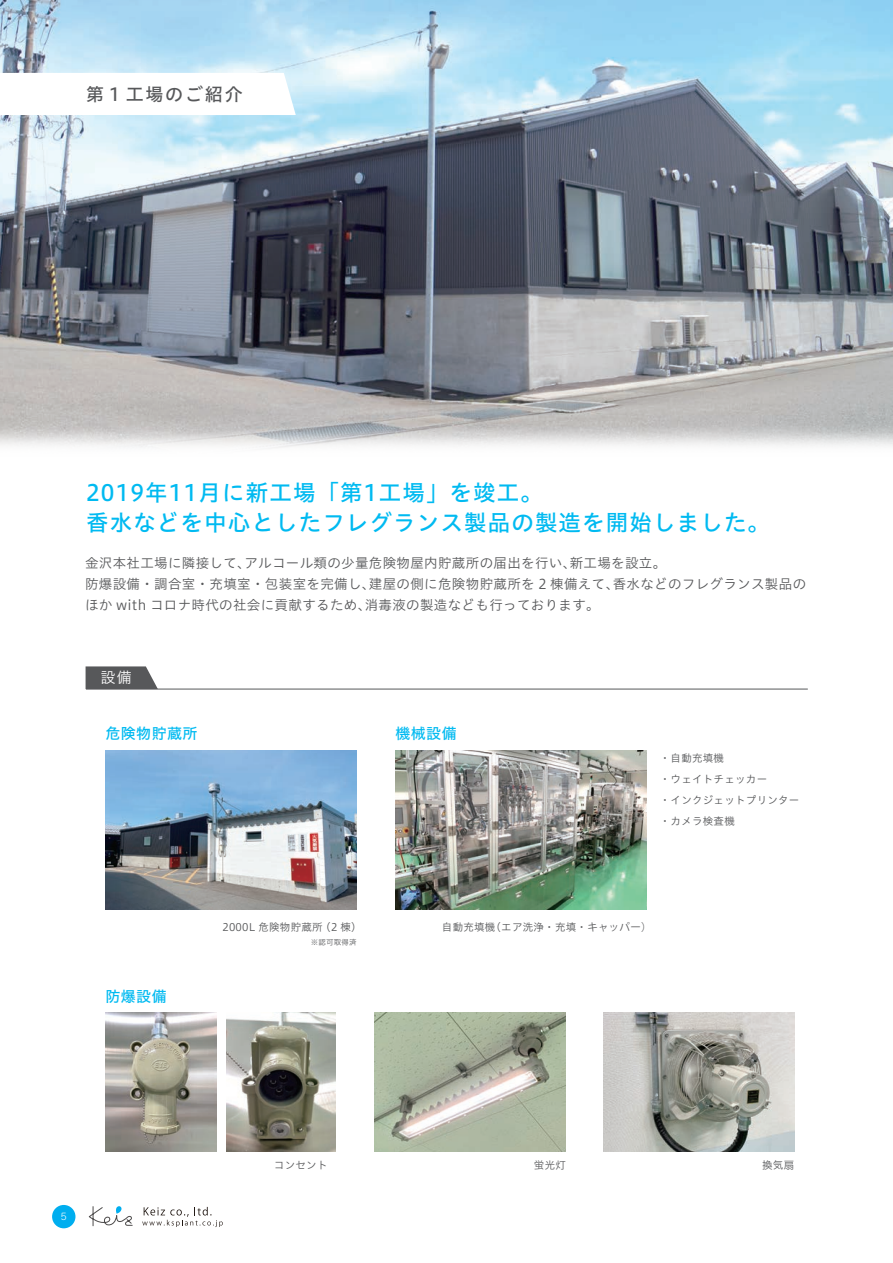
<style>
.page{position:relative;width:893px;height:1263px;background:#fff}
.page>*{position:absolute;margin:0;border:0;box-sizing:border-box;transform-origin:0 0}
.t1{font:22.5px/30px "Hiragino UD Sans Std W5";letter-spacing:.05em;color:#00baf1}
.t2{font:18px "Hiragino UD Sans Std W5";letter-spacing:.1em;color:#57585a}
.t3{font:15px "Hiragino UD Sans Std W5";letter-spacing:.025em;color:#00baf1}
.t4{font:15px "Hiragino UD Sans Std W3";color:#fff}
.t5{font:13.5px/21px "Hiragino UD Sans Std W3";letter-spacing:.025em;color:#57585a}
.t6{font:10.5px/21px "Hiragino UD Sans Std W3";letter-spacing:.025em;color:#57585a}
.t7{font:9.6px "Hira Maru Std W2";color:#fff}
.t8{font:7.5px "Hiragino UD Sans Std W3";letter-spacing:.025em;color:#57585a}
.s1{font-family:"Koz Go Pr 6 N"}
</style>
<div class="page">
<img style="left:0;top:0;width:892px;height:383px">
<img style="left:0;top:383px;width:892px;height:65px">
<svg style="left:0;top:73px;width:296px;height:42px"></svg>
<svg style="left:86px;top:666px;width:72px;height:23px;background:#68696a"></svg>
<hr style="left:86px;top:689px;width:722px;height:1px;background:#57585a">
<img style="left:106px;top:750px;width:251px;height:159px">
<img style="left:374px;top:1013px;width:192px;height:138px">
<img style="left:603px;top:1013px;width:191px;height:138px">
<img style="left:106px;top:1013px;width:111px;height:138px">
<img style="left:226px;top:1013px;width:110px;height:138px">
<img style="left:396px;top:750px;width:251px;height:159px">
<hr style="left:892px;top:0;width:1px;height:1263px;background:#c6eafa">
<svg style="left:88px;top:1206px;width:45px;height:20px"></svg>
<svg style="left:142px;top:1207px;width:81px;height:20px"></svg>
<div style="left:52px;top:1205px;width:23px;height:23px;background:#00aeef;border-radius:50%"></div>
<h2 class="t2" style="left:86px;top:81px;width:158px">第１工場のご紹介</h2>
<h1 class="t1" style="left:86px;top:476px;width:685px">2019年11月に新工場「第1工場」を竣工。<br>香水などを中心としたフレグランス製品の製造を開始しました。</h1>
<p class="t5" style="left:85px;top:552px;width:723px">金沢本社工場に隣接して、アルコール類の少量危険物屋内貯蔵所の届出を行い、新工場を設立。<br>防爆設備・調合室・充填室・包装室を完備し、建屋の側に危険物貯蔵所を 2 棟備えて、香水などのフレグランス製品のほか with コロナ時代の社会に貢献するため、消毒液の製造なども行っております。</p>
<p class="t4" style="left:101px;top:666px;width:33px">設備</p>
<p class="t3" style="left:106px;top:722px;width:93px">危険物貯蔵所</p>
<p class="t3" style="left:106px;top:984px;width:63px">防爆設備</p>
<p class="t6" style="left:222px;top:916px;width:141px">2000L 危険物貯蔵所 (2 棟）</p>
<p class="t8" style="left:311px;top:937px;width:47px">※認可取得済</p>
<p class="t3" style="left:396px;top:722px;width:63px">機械設備</p>
<p class="t6" style="left:660px;top:747px;width:141px">・自動充填機<br>・ウェイトチェッカー<br>・インクジェットプリンター・カメラ検査機</p>
<p class="t6" style="left:442px;top:916px;width:211px">自動充填機（エア洗浄・充填・<span class="s1">キャッパー）</span></p>
<p class="t7" style="left:61px;top:1209px;width:8px">5</p>
<p class="t6" style="left:274px;top:1154px;width:55px">コンセント</p>
<p class="t6" style="left:534px;top:1154px;width:34px">蛍光灯</p>
<p class="t6" style="left:762px;top:1154px;width:34px">換気扇</p>
</div>
